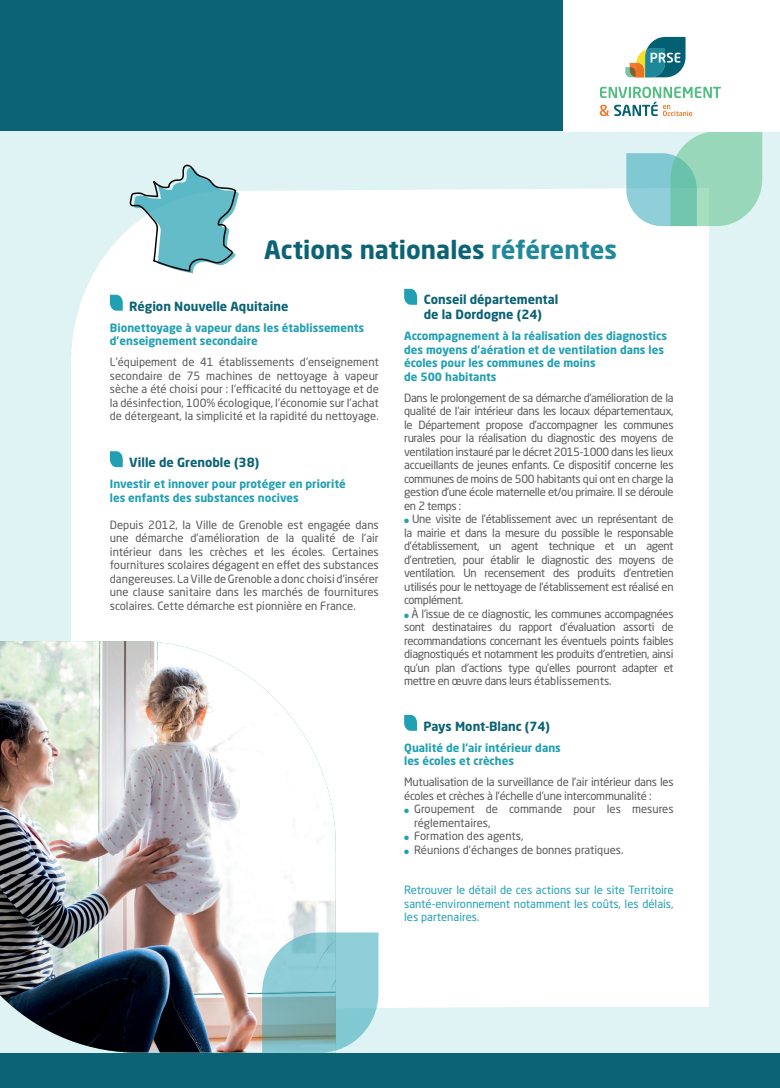
<style>
.page{position:relative;width:780px;height:1088px;background:#0b6375}
.page>*{position:absolute;margin:0;border:0;box-sizing:border-box;transform-origin:0 0}
.t1{font:700 25px "Neo Sans Pro";color:#0b6375}
.t2{font:700 12.5px/15px "Neo Sans Pro";color:#0b6375}
.t3{font:11.25px/13.5px "Neo Sans Pro";letter-spacing:-.02em;color:#57585a;text-align:justify}
.t4{font:700 11.25px/13.5px "Neo Sans Pro";color:#22a0b3}
.t5{font:11.25px/13.5px "Neo Sans Pro";color:#22a0b3;text-align:justify}
.t6{font:11.25px/13.5px "Neo Sans Pro";color:#57585a}
.s1{color:#20889a}
.s2{color:#22a0b3}
</style>
<div class="page">
<div style="left:0;top:131px;width:780px;height:921px;background:#dff2f4"></div>
<div style="left:71px;top:188px;width:638px;height:820px;background:#fff"></div>
<svg style="left:110px;top:295px;width:13px;height:16px"></svg>
<svg style="left:110px;top:451px;width:13px;height:16px"></svg>
<svg style="left:404px;top:715px;width:13px;height:16px"></svg>
<img style="left:0;top:641px;width:336px;height:411px">
<svg style="left:262px;top:932px;width:116px;height:120px;background:#91c7cd"></svg>
<svg style="left:626px;top:131px;width:136px;height:95px;background:#9cd7c9"></svg>
<svg style="left:129px;top:165px;width:110px;height:108px"></svg>
<div style="left:563px;top:0;width:217px;height:131px;background:#fff"></div>
<svg style="left:625px;top:37px;width:60px;height:40px"></svg>
<svg style="left:599px;top:87px;width:121px;height:29px"></svg>
<svg style="left:404px;top:289px;width:13px;height:16px"></svg>
<h1 class="t1" style="left:264px;top:234px;width:354px">Actions nationales <span class="s1">référentes</span></h1>
<p class="t2" style="left:129px;top:298px;width:161px">Région Nouvelle Aquitaine</p>
<p class="t4" style="left:110px;top:320px;width:256px">Bionettoyage à vapeur dans les établissements d’enseignement secondaire</p>
<p class="t3" style="left:110px;top:355px;width:270px">L’équipement de 41 établissements d’enseignement secondaire de 75 machines de nettoyage à vapeur sèche a été choisi pour : l’efficacité du nettoyage et de la désinfection, 100% écologique, l’économie sur l’achat de détergeant, la simplicité et la rapidité du nettoyage.</p>
<p class="t2" style="left:129px;top:455px;width:131px">Ville de Grenoble (38)</p>
<p class="t4" style="left:110px;top:477px;width:237px">Investir et innover pour protéger en priorité les enfants des substances nocives</p>
<p class="t3" style="left:110px;top:518px;width:270px">Depuis 2012, la Ville de Grenoble est engagée dans une démarche d’amélioration de la qualité de l’air intérieur dans les crèches et les écoles. Certaines fournitures scolaires dégagent en effet des substances dangereuses. La Ville de Grenoble a donc choisi d’insérer une clause sanitaire dans les marchés de fournitures scolaires. Cette démarche est pionnière en France.</p>
<p class="t2" style="left:423px;top:292px;width:136px">Conseil départemental de la Dordogne (24)</p>
<p class="t4" style="left:404px;top:329px;width:264px">Accompagnement à la réalisation des diagnostics des moyens d’aération et de ventilation dans les écoles pour les communes de moins<br>de 500 habitants</p>
<p class="t3" style="left:404px;top:391px;width:271px">Dans le prolongement de sa démarche d’amélioration de la qualité de l’air intérieur dans les locaux départementaux, le Département propose d’accompagner les communes rurales pour la réalisation du diagnostic des moyens de ventilation instauré par le décret 2015-1000 dans les lieux accueillants de jeunes enfants. Ce dispositif concerne les communes de moins de 500 habitants qui ont en charge la gestion d’une école maternelle et/ou primaire. Il se déroule en 2 temps :</p>
<p class="t3" style="left:404px;top:512px;width:271px"><span class="s2">●</span> Une visite de l’établissement avec un représentant de la mairie et dans la mesure du possible le responsable d’établissement, un agent technique et un agent d’entretien, pour établir le diagnostic des moyens de ventilation. Un recensement des produits d’entretien utilisés pour le nettoyage de l’établissement est réalisé en complément.</p>
<p class="t3" style="left:404px;top:607px;width:271px"><span class="s2">●</span> À l’issue de ce diagnostic, les communes accompagnées sont destinataires du rapport d’évaluation assorti de recommandations concernant les éventuels points faibles diagnostiqués et notamment les produits d’entretien, ainsi qu’un plan d’actions type qu’elles pourront adapter et mettre en œuvre dans leurs établissements.</p>
<p class="t2" style="left:423px;top:718px;width:128px">Pays Mont-Blanc (74)</p>
<p class="t4" style="left:404px;top:740px;width:158px">Qualité de l’air intérieur dans les écoles et crèches</p>
<p class="t3" style="left:404px;top:775px;width:271px">Mutualisation de la surveillance de l’air intérieur dans les écoles et crèches à l’échelle d’une intercommunalité :</p>
<p class="t6" style="left:414px;top:802px;width:261px;text-indent:-10px"><span class="s2">●</span> Groupement de commande pour les mesures réglementaires,</p>
<p class="t6" style="left:404px;top:829px;width:121px"><span class="s2">●</span> Formation des agents,</p>
<p class="t6" style="left:404px;top:843px;width:221px"><span class="s2">●</span> Réunions d’échanges de bonnes pratiques.</p>
<p class="t5" style="left:404px;top:883px;width:271px">Retrouver le détail de ces actions sur le site Territoire santé-environnement notamment les coûts, les délais, les partenaires.</p>
</div>
